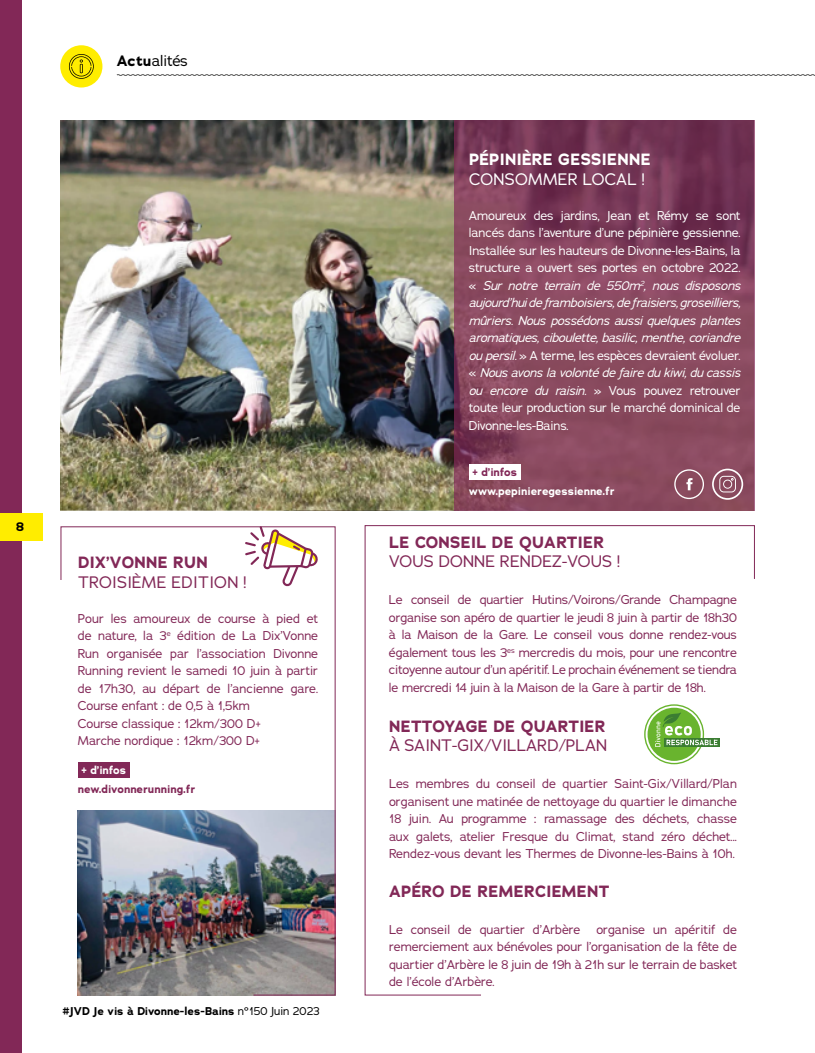
<style>
.page{position:relative;width:815px;height:1053px;background:#fff}
.page>*{position:absolute;margin:0;border:0;box-sizing:border-box;transform-origin:0 0}
.t1{font:700 16.25px "Adrianna";letter-spacing:.015em;color:#822857}
.t2{font:16.25px "Adrianna";letter-spacing:.005em;color:#822857}
.t3{font:700 16.25px "Adrianna";letter-spacing:.015em;color:#fff}
.t4{font:16.25px "Adrianna";letter-spacing:.015em;color:#fff}
.t5{font:15px "Adrianna";color:#000}
.t6{font:12.5px/17.5px "Adrianna";color:#822857;text-align:justify}
.t7{font:12.5px/17.5px "Adrianna";letter-spacing:-.01em;color:#fff;text-align:justify}
.t8{font:700 12.5px "Adrianna";color:#000}
.t9{font:700 11.25px "Adrianna";color:#000}
.t10{font:700 11.25px "Adrianna";color:#fff}
.t11{font:700 11.25px "Adrianna";color:#822857}
.s1{font-weight:700}
.s2{font-weight:400}
.s3{font-style:italic}
</style>
<div class="page">
<div style="left:0;top:0;width:22px;height:1052px;background:#822857"></div>
<div style="left:0;top:512px;width:43px;height:28px;background:#ffed00"></div>
<div style="left:60px;top:45px;width:42px;height:42px;background:#ffed00;border-radius:50%"></div>
<svg style="left:69px;top:54px;width:25px;height:25px"></svg>
<svg style="left:116px;top:74px;width:699px;height:2px"></svg>
<img style="left:60px;top:526px;width:276px;height:469px">
<svg style="left:245px;top:526px;width:73px;height:60px"></svg>
<img style="left:60px;top:120px;width:395px;height:390px">
<svg style="left:455px;top:120px;width:300px;height:390px;background:#82435c"></svg>
<svg style="left:674px;top:468px;width:67px;height:31px;background:#9c6677"></svg>
<div style="left:712px;top:468px;width:31px;height:31px;border:2px solid #fff;border-radius:50%"></div>
<svg style="left:364px;top:525px;width:391px;height:470px"></svg>
<div style="left:469px;top:464px;width:52px;height:16px;background:#fff"></div>
<div style="left:648px;top:707px;width:53px;height:53px;background:#69b42e;border-radius:50%"></div>
<div style="left:644px;top:704px;width:60px;height:60px;border:1px solid #69b42e;border-radius:50%"></div>
<svg style="left:717px;top:738px;width:3px;height:8px"></svg>
<svg style="left:655px;top:712px;width:62px;height:34px"></svg>
<p class="t5" style="left:117px;top:51px;width:73px"><span class="s1">Actu</span>alités</p>
<p class="t8" style="left:16px;top:518px;width:9px">8</p>
<h1 class="t1" style="left:78px;top:552px;width:131px">DIX’VONNE RUN</h1>
<h1 class="t2" style="left:78px;top:571px;width:170px">TROISIÈME EDITION !</h1>
<p class="t6" style="left:78px;top:609px;width:242px;text-align:left">Pour les amoureux de course à pied et de nature, la 3<sup>e</sup> édition de La Dix’Vonne Run organisée par l’association Divonne Running revient le samedi 10 juin à partir de 17h30, au départ de l’ancienne gare.<br>Course enfant : de 0,5 à 1,5km<br>Course classique : 12km/300 D+<br>Marche nordique : 12km/300 D+</p>
<p class="t10" style="left:81px;top:763px;width:46px">+ d’infos</p>
<p class="t11" style="left:78px;top:781px;width:119px">new.divonnerunning.fr</p>
<p class="t9" style="left:62px;top:1003px;width:259px">#JVD Je vis à Divonne-les-Bains <span class="s2">n°150 Juin 2023</span></p>
<h1 class="t3" style="left:469px;top:149px;width:183px">PÉPINIÈRE GESSIENNE</h1>
<h1 class="t4" style="left:469px;top:168px;width:177px">CONSOMMER LOCAL !</h1>
<p class="t7" style="left:469px;top:206px;width:273px">Amoureux des jardins, Jean et Rémy se sont lancés dans l’aventure d’une pépinière gessienne.<br>Installée sur les hauteurs de Divonne-les-Bains, la structure a ouvert ses portes en octobre 2022. « <span class="s3">Sur notre terrain de 550m</span><sup>2</sup><span class="s3">, nous disposons aujourd’hui de framboisiers, de fraisiers, groseilliers, mûriers. Nous possédons aussi quelques plantes aromatiques, ciboulette, basilic, menthe, coriandre ou persil.</span> » A terme, les espèces devraient évoluer. « <span class="s3">Nous avons la volonté de faire du kiwi, du cassis ou encore du raisin.</span> » Vous pouvez retrouver toute leur production sur le marché dominical de Divonne-les-Bains.</p>
<p class="t11" style="left:472px;top:465px;width:46px">+ d’infos</p>
<p class="t10" style="left:469px;top:483px;width:147px">www.pepinieregessienne.fr</p>
<h1 class="t1" style="left:389px;top:531px;width:217px">LE CONSEIL DE QUARTIER</h1>
<h1 class="t2" style="left:389px;top:551px;width:232px">VOUS DONNE RENDEZ-VOUS !</h1>
<p class="t6" style="left:389px;top:591px;width:350px">Le conseil de quartier Hutins/Voirons/Grande Champagne organise son apéro de quartier le jeudi 8 juin à partir de 18h30 à la Maison de la Gare. Le conseil vous donne rendez-vous également tous les 3<sup>es</sup> mercredis du mois, pour une rencontre citoyenne autour d’un apéritif. Le prochain événement se tiendra le mercredi 14 juin à la Maison de la Gare à partir de 18h.</p>
<h1 class="t1" style="left:389px;top:715px;width:218px">NETTOYAGE DE QUARTIER</h1>
<h1 class="t2" style="left:389px;top:735px;width:220px">À SAINT-GIX/VILLARD/PLAN</h1>
<p class="t6" style="left:389px;top:774px;width:349px">Les membres du conseil de quartier Saint-Gix/Villard/Plan organisent une matinée de nettoyage du quartier le dimanche 18 juin. Au programme : ramassage des déchets, chasse aux galets, atelier Fresque du Climat, stand zéro déchet...<br>Rendez-vous devant les Thermes de Divonne-les-Bains à 10h.</p>
<h1 class="t1" style="left:389px;top:880px;width:222px">APÉRO DE REMERCIEMENT</h1>
<p class="t6" style="left:389px;top:920px;width:193px">Le conseil de quartier d’Arbère</p>
<p class="t6" style="left:389px;top:920px;width:349px;text-indent:207px">organise un apéritif de remerciement aux bénévoles pour l’organisation de la fête de quartier d’Arbère le 8 juin de 19h à 21h sur le terrain de basket de l’école d’Arbère.</p>
</div>
